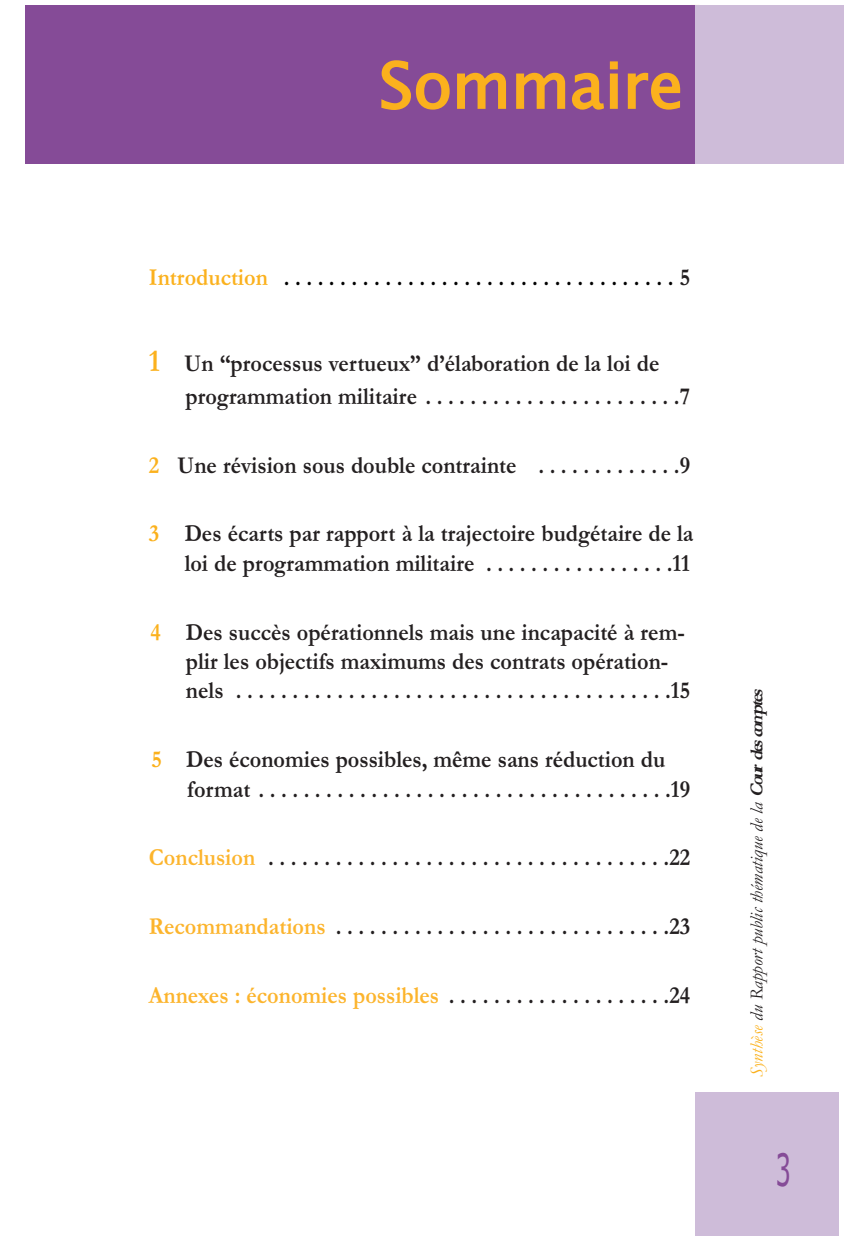
<style>
.page{position:relative;width:844px;height:1241px;background:#fff}
.page>*{position:absolute;margin:0;border:0;box-sizing:border-box;transform-origin:0 0}
.t1{font:63px "Lucida Sans Unicode";color:#fbb11d}
.t2{font:44.8px "Verdana";color:#854b97;scale:.55 1}
.t3{font:700 24.5px/29.4px "Garamond";color:#231f20;scale:.9 1}
.t4{font:700 24.5px "Garamond";color:#000;scale:.9 1}
.t5{font:700 24.5px "Garamond";color:#fcb42c;scale:.9 1}
.t6{font:italic 18.38px "Garamond";letter-spacing:-.005em;color:#231f20}
.s1{color:#fbb11d}
.s2{color:#231f20}
.s3{font-size:31.5px;color:#fbb11d}
.s4{color:#fcb42c}
.s5{font-weight:700}
</style>
<div class="page">
<div style="left:694px;top:1091px;width:144px;height:144px;background:#cebcd9"></div>
<div style="left:694px;top:5px;width:149px;height:159px;background:#cebcd9"></div>
<div style="left:26px;top:5px;width:668px;height:159px;background:#854b97"></div>
<h1 class="t1" style="left:379px;top:49px;width:306px">Sommaire</h1>
<p class="t4" style="left:149px;top:262px;width:602px"><span class="s1">Introduction</span> ...................................<span class="s2">5</span></p>
<p class="t3" style="left:185px;top:345px;width:562px;line-height:33.2px;text-indent:-36px"><span class="s3">1</span> Un “processus vertueux” d’élaboration de la loi de programmationmilitaire .......................7</p>
<p class="t3" style="left:149px;top:449px;width:602px"><span class="s1">2</span> Une révision sous double contrainte . . . . . . . . . . . . .9</p>
<p class="t3" style="left:149px;top:518px;width:606px;text-align:right"><span class="s1">3</span> Des écarts par rapport à la trajectoire budgétaire de la loi de programmation militaire . . . . . . . . . . . . . . . . .11</p>
<p class="t3" style="left:186px;top:616px;width:561px;text-indent:-35px"><span class="s1">4</span> Des succès opérationnels mais une incapacité à rem&shy;plir les objectifs maximums des contrats opération&shy;nels .......................................15</p>
<p class="t3" style="left:187px;top:744px;width:560px;text-indent:-36px"><span class="s1">5</span> Des économies possibles, même sans réduction du format .....................................19</p>
<p class="t3" style="left:149px;top:842px;width:602px"><span class="s4">Conclusion</span> ....................................22</p>
<p class="t3" style="left:149px;top:910px;width:602px"><span class="s4">Recommandations</span> ..............................23</p>
<p class="t5" style="left:149px;top:979px;width:602px">Annexes : économies possibles <span class="s2">. . . . . . . . . . . . . . . . . . . .24</span></p>
<p class="t6" style="left:745px;top:1076px;width:394px;rotate:-90deg"><span class="s1">Synthèse</span> du Rapport public thématique de la <span class="s5">Courdescomptes</span></p>
<h2 class="t2" style="left:751px;top:1137px;width:74px">3 3</h2>
</div>
